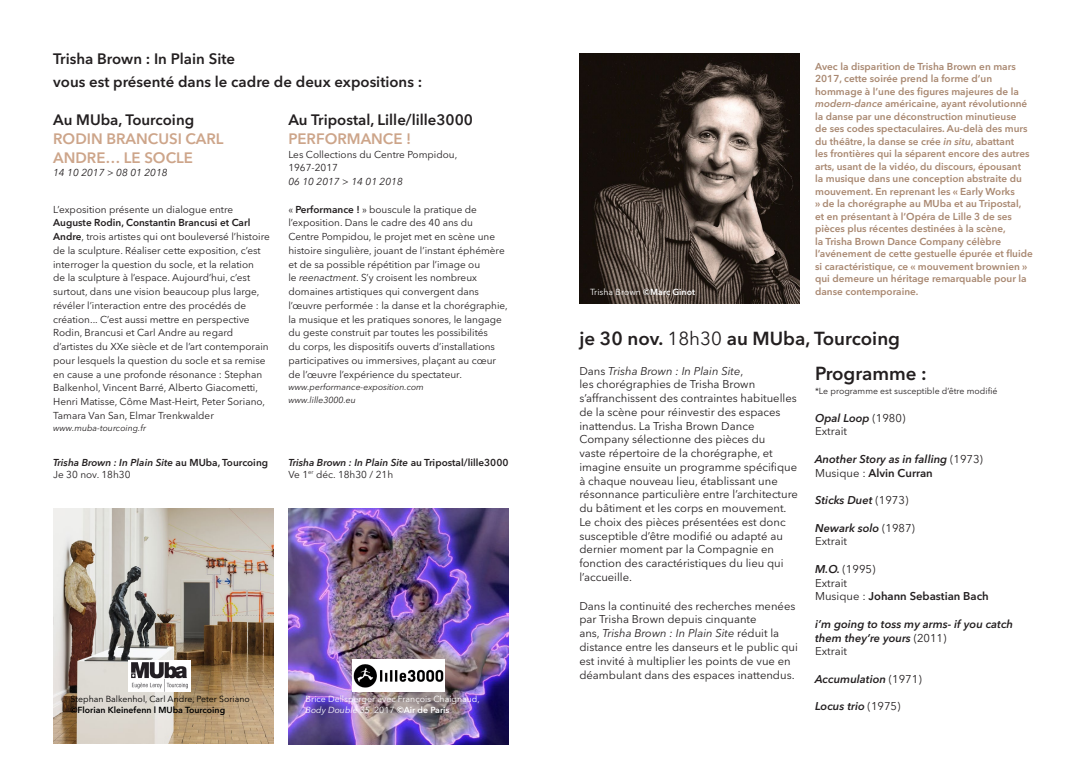
<style>
.page{position:relative;width:1088px;height:780px;background:#fff}
.page>*{position:absolute;margin:0;border:0;box-sizing:border-box;transform-origin:0 0}
.CALENDRIER_SAISON{font:600 18.75px "Avenir Next LT Pro";color:#231f20}
.DATES{font:600 15px "Avenir Next LT Pro";color:#231f20}
.t1{font:600 15px/18.8px "Avenir Next LT Pro";color:#cda58a}
.t2{font:11.25px/13.8px "Avenir Next LT Pro";color:#231f20}
.t3{font:italic 600 11.25px/13.8px "Avenir Next LT Pro";color:#231f20}
.t4{font:600 11.25px "Avenir Next LT Pro";color:#231f20}
.t5{font:10px/13.8px "Avenir Next LT Pro";color:#231f20}
.t6{font:600 10px/12.5px "Avenir Next LT Pro";color:#a98871}
.t7{font:italic 600 10px/12px "Avenir Next LT Pro";color:#231f20}
.t8{font:italic 10px "Avenir Next LT Pro";color:#231f20}
.t9{font:8.75px/10.5px "Avenir Next LT Pro";color:#fff}
.t10{font:italic 8.75px "Avenir Next LT Pro";color:#231f20}
.t11{font:8.75px "Avenir Next LT Pro";color:#000}
.t12{font:8.75px "Avenir Next LT Pro";color:#231f20}
.t13{font:600 8.75px "Avenir Next LT Pro";color:#000}
.s1{font-weight:600}
.s2{font-style:italic}
.s3{font-style:normal}
.s4{font-weight:400;font-style:normal}
.s5{font-weight:400}
.s6{font-weight:600;font-style:italic}
</style>
<div class="page">
<img style="left:288px;top:508px;width:220px;height:236px">
<img style="left:352px;top:659px;width:93px;height:32px">
<img style="left:53px;top:508px;width:220px;height:235px">
<img style="left:128px;top:661px;width:62px;height:30px">
<img style="left:579px;top:53px;width:220px;height:251px">
<p class="DATES" style="left:53px;top:50px;width:183px">Trisha Brown : In Plain Site</p>
<p class="DATES" style="left:53px;top:72px;width:371px">vous est présenté dans le cadre de deux expositions :</p>
<p class="DATES" style="left:53px;top:111px;width:143px">Au MUba, Tourcoing</p>
<p class="t1" style="left:53px;top:129px;width:172px">RODIN BRANCUSI CARL<br>ANDRE… LE SOCLE</p>
<p class="t8" style="left:53px;top:167px;width:116px">14 10 2017 &gt; 08 01 2018</p>
<p class="t5" style="left:53px;top:202px;width:218px">L’exposition présente un dialogue entre <span class="s1">Auguste Rodin, Constantin Brancusi et Carl Andre</span>, trois artistes qui ont bouleversé l’histoire de la sculpture. Réaliser cette exposition, c’est interroger la question du socle, et la relation<br>de la sculpture à l’espace. Aujourd’hui, c’est surtout, dans une vision beaucoup plus large, révéler l’interaction entre des procédés de création... C’est aussi mettre en perspective Rodin, Brancusi et Carl Andre au regard d’artistes du XXe siècle et de l’art contemporain pour lesquels la question du socle et sa remise en cause a une profonde résonance : Stephan Balkenhol, Vincent Barré, Alberto Giacometti, Henri Matisse, Côme Mast-Heirt, Peter Soriano, Tamara Van San, Elmar Trenkwalder</p>
<p class="t10" style="left:53px;top:423px;width:95px">www.muba-tourcoing.fr</p>
<p class="DATES" style="left:288px;top:111px;width:186px">Au Tripostal, Lille/lille3000</p>
<p class="t1" style="left:288px;top:129px;width:125px">PERFORMANCE !</p>
<p class="t5" style="left:288px;top:147px;width:170px">Les Collections du Centre Pompidou,</p>
<p class="t5" style="left:288px;top:161px;width:51px">1967-2017</p>
<p class="t8" style="left:288px;top:175px;width:116px">06 10 2017 &gt; 14 01 2018</p>
<p class="t5" style="left:288px;top:202px;width:221px">« <span class="s1">Performance !</span> » bouscule la pratique de l’exposition. Dans le cadre des 40 ans du<br>Centre Pompidou, le projet met en scène une histoire singulière, jouant de l’instant éphémère et de sa possible répétition par l’image ou<br>le <span class="s2">reenactment</span>. S’y croisent les nombreux domaines artistiques qui convergent dans l’œuvre performée : la danse et la chorégraphie, la musique et les pratiques sonores, le langage du geste construit par toutes les possibilités<br>du corps, les dispositifs ouverts d’installations participatives ou immersives, plaçant au cœur de l’œuvre l’expérience du spectateur.</p>
<p class="t10" style="left:288px;top:382px;width:137px">www.performance-exposition.com</p>
<p class="t10" style="left:288px;top:394px;width:69px">www.lille3000.eu</p>
<p class="t7" style="left:53px;top:456px;width:216px">Trisha Brown : In Plain Site <span class="s3">au MUba, Tourcoing<br></span><span class="s4">Je 30 nov. 18h30</span></p>
<p class="t7" style="left:288px;top:456px;width:222px">Trisha Brown : In Plain Site <span class="s3">au Tripostal/lille3000<br></span><span class="s4">Ve 1</span><sup>er</sup> <span class="s4">déc. 18h30 / 21h</span></p>
<p class="t11" style="left:70px;top:693px;width:181px">Stephan Balkenhol, Carl Andre, Peter Soriano</p>
<p class="t13" style="left:70px;top:704px;width:156px">©Florian Kleinefenn l MUba Tourcoing</p>
<p class="t9" style="left:306px;top:693px;width:176px">Brice Dellsperger avec François Chaignaud,<br><span class="s2">Body Double 35</span>, 2017 <span class="s1">©Air de Paris</span></p>
<p class="t6" style="left:815px;top:60px;width:219px">Avec la disparition de Trisha Brown en mars 2017, cette soirée prend la forme d’un hommage à l’une des figures majeures de la <span class="s2">modern-dance</span> américaine, ayant révolutionné la danse par une déconstruction minutieuse<br>de ses codes spectaculaires. Au-delà des murs du théâtre, la danse se crée <span class="s2">in situ</span>, abattant<br>les frontières qui la séparent encore des autres arts, usant de la vidéo, du discours, épousant<br>la musique dans une conception abstraite du mouvement. En reprenant les « Early Works<br>» de la chorégraphe au MUba et au Tripostal, et en présentant à l’Opéra de Lille 3 de ses pièces plus récentes destinées à la scène,<br>la Trisha Brown Dance Company célèbre l’avénement de cette gestuelle épurée et fluide si caractéristique, ce « mouvement brownien » qui demeure un héritage remarquable pour la</p>
<p class="t9" style="left:590px;top:287px;width:106px">Trisha Brown <span class="s1">©Marc Ginot</span></p>
<p class="t6" style="left:815px;top:285px;width:105px">danse contemporaine.</p>
<p class="CALENDRIER_SAISON" style="left:579px;top:327px;width:322px">je 30 nov. <span class="s5">18h30</span> au MUba, Tourcoing</p>
<p class="CALENDRIER_SAISON" style="left:815px;top:362px;width:113px">Programme :</p>
<p class="t12" style="left:815px;top:386px;width:184px">*Le programme est susceptible d’être modifié</p>
<p class="t3" style="left:815px;top:410px;width:92px">Opal Loop <span class="s4">(1980)</span></p>
<p class="t2" style="left:815px;top:424px;width:33px">Extrait</p>
<p class="t3" style="left:815px;top:452px;width:169px">Another Story as in falling <span class="s4">(1973)</span></p>
<p class="t4" style="left:815px;top:466px;width:119px"><span class="s5">Musique :</span> Alvin Curran</p>
<p class="t3" style="left:815px;top:493px;width:95px">Sticks Duet <span class="s4">(1973)</span></p>
<p class="t3" style="left:815px;top:520px;width:101px">Newark solo <span class="s4">(1987)</span></p>
<p class="t2" style="left:815px;top:534px;width:33px">Extrait</p>
<p class="t2" style="left:815px;top:562px;width:62px"><span class="s6">M.O.</span> (1995)</p>
<p class="t2" style="left:815px;top:575px;width:33px">Extrait</p>
<p class="t4" style="left:815px;top:589px;width:175px"><span class="s5">Musique :</span> Johann Sebastian Bach</p>
<p class="t3" style="left:815px;top:617px;width:200px">i’m going to toss my arms- if you catch them they’re yours <span class="s4">(2011)</span></p>
<p class="t2" style="left:815px;top:644px;width:33px">Extrait</p>
<p class="t3" style="left:815px;top:672px;width:108px">Accumulation <span class="s4">(1971)</span></p>
<p class="t3" style="left:815px;top:699px;width:87px">Locus trio <span class="s4">(1975)</span></p>
<p class="t2" style="left:579px;top:364px;width:220px">Dans <span class="s2">Trisha Brown : In Plain Site</span>,<br>les chorégraphies de Trisha Brown s’affranchissent des contraintes habituelles de la scène pour réinvestir des espaces inattendus. La Trisha Brown Dance Company sélectionne des pièces du<br>vaste répertoire de la chorégraphe, et imagine ensuite un programme spécifique à chaque nouveau lieu, établissant une résonnance particulière entre l’architecture du bâtiment et les corps en mouvement.<br>Le choix des pièces présentées est donc susceptible d’être modifié ou adapté au dernier moment par la Compagnie en fonction des caractéristiques du lieu qui l’accueille.</p>
<p class="t2" style="left:579px;top:599px;width:220px">Dans la continuité des recherches menées par Trisha Brown depuis cinquante<br>ans, <span class="s2">Trisha Brown : In Plain Site</span> réduit la distance entre les danseurs et le public qui est invité à multiplier les points de vue en déambulant dans des espaces inattendus.</p>
</div>
